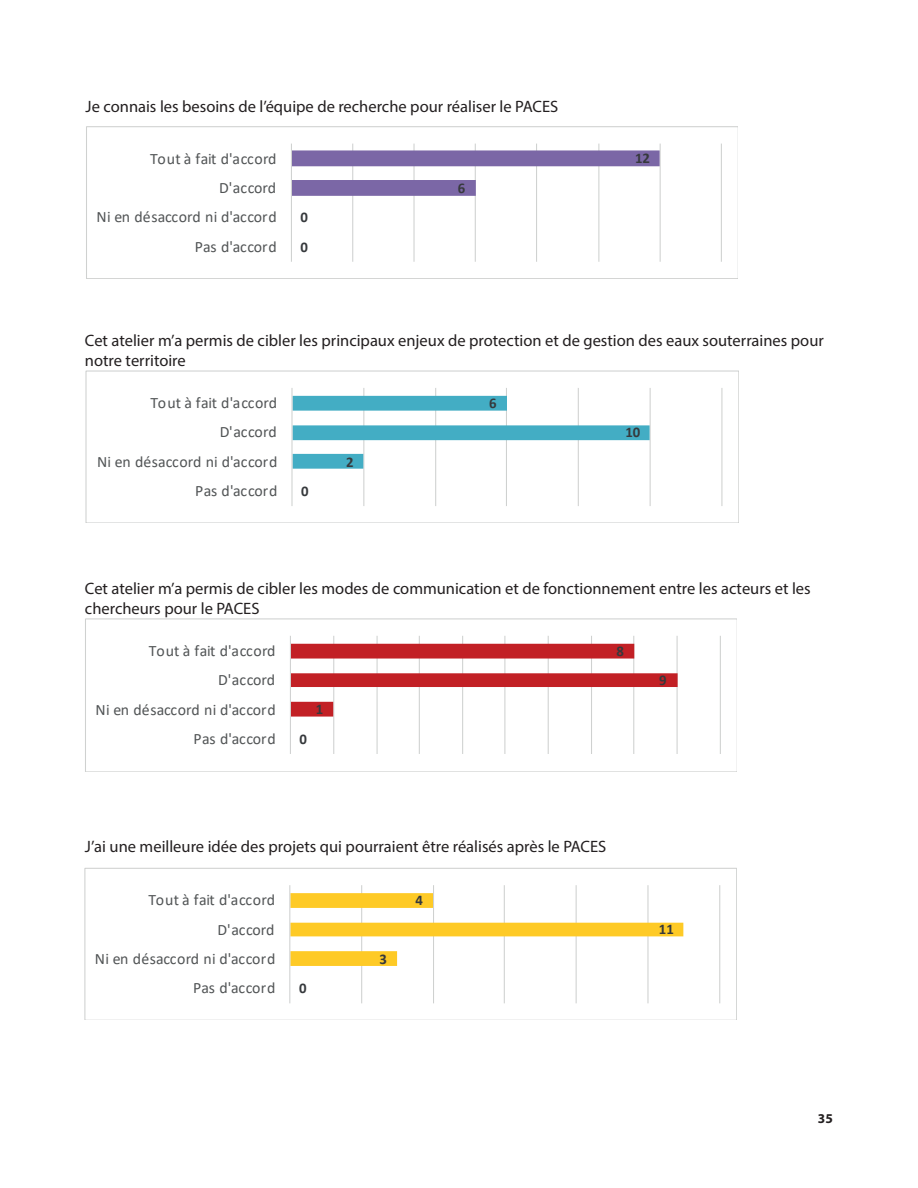
<style>
.page{position:relative;width:918px;height:1188px;background:#fff}
.page>*{position:absolute;margin:0;border:0;box-sizing:border-box;transform-origin:0 0}
.t1{font:16.5px/19.8px "Myriad Pro";color:#231f20}
.t2{font:15.9px/29.4px "Calibri";letter-spacing:.005em;color:#515455;text-align:right}
.t3{font:700 14.7px/29.4px "Calibri";color:#36393c}
.t4{font:700 13.5px "Myriad Pro";color:#231f20}
</style>
<div class="page">
<svg style="left:86px;top:126px;width:652px;height:152px"></svg>
<svg style="left:85px;top:370px;width:653px;height:152px"></svg>
<svg style="left:85px;top:618px;width:652px;height:153px"></svg>
<svg style="left:84px;top:868px;width:652px;height:152px"></svg>
<p class="t1" style="left:86px;top:96px;width:474px">Je connais les besoins de l’équipe de recherche pour réaliser le PACES</p>
<p class="t2" style="left:96px;top:143px;width:182px">Tout à fait d'accord<br>D'accord<br>Ni en désaccord ni d'accord<br>Pas d'accord</p>
<p class="t3" style="left:301px;top:202px;width:9px">0<br>0</p>
<p class="t3" style="left:458px;top:173px;width:9px">6</p>
<p class="t3" style="left:635px;top:144px;width:16px">12</p>
<p class="t1" style="left:85px;top:330px;width:740px">Cet atelier m’a permis de cibler les principaux enjeux de protection et de gestion des eaux souterraines pour notre territoire</p>
<p class="t2" style="left:97px;top:388px;width:182px">Tout à fait d'accord<br>D'accord<br>Ni en désaccord ni d'accord<br>Pas d'accord</p>
<p class="t3" style="left:301px;top:476px;width:9px">0</p>
<p class="t3" style="left:346px;top:447px;width:9px">2</p>
<p class="t3" style="left:489px;top:388px;width:9px">6</p>
<p class="t3" style="left:625px;top:417px;width:16px">10</p>
<p class="t1" style="left:85px;top:578px;width:727px">Cet atelier m’a permis de cibler les modes de communication et de fonctionnement entre les acteurs et les chercheurs pour le PACES</p>
<p class="t2" style="left:95px;top:636px;width:182px">Tout à fait d'accord<br>D'accord<br>Ni en désaccord ni d'accord<br>Pas d'accord</p>
<p class="t3" style="left:300px;top:724px;width:9px">0</p>
<p class="t3" style="left:316px;top:695px;width:9px">1</p>
<p class="t3" style="left:616px;top:636px;width:9px">8</p>
<p class="t3" style="left:659px;top:665px;width:9px">9</p>
<p class="t1" style="left:85px;top:837px;width:523px">J’ai une meilleure idée des projets qui pourraient être réalisés après le PACES</p>
<p class="t2" style="left:95px;top:885px;width:182px">Tout à fait d'accord<br>D'accord<br>Ni en désaccord ni d'accord<br>Pas d'accord</p>
<p class="t3" style="left:299px;top:973px;width:9px">0</p>
<p class="t3" style="left:380px;top:944px;width:9px">3</p>
<p class="t3" style="left:415px;top:885px;width:9px">4</p>
<p class="t3" style="left:659px;top:915px;width:16px">11</p>
<p class="t4" style="left:818px;top:1109px;width:16px">35</p>
</div>
